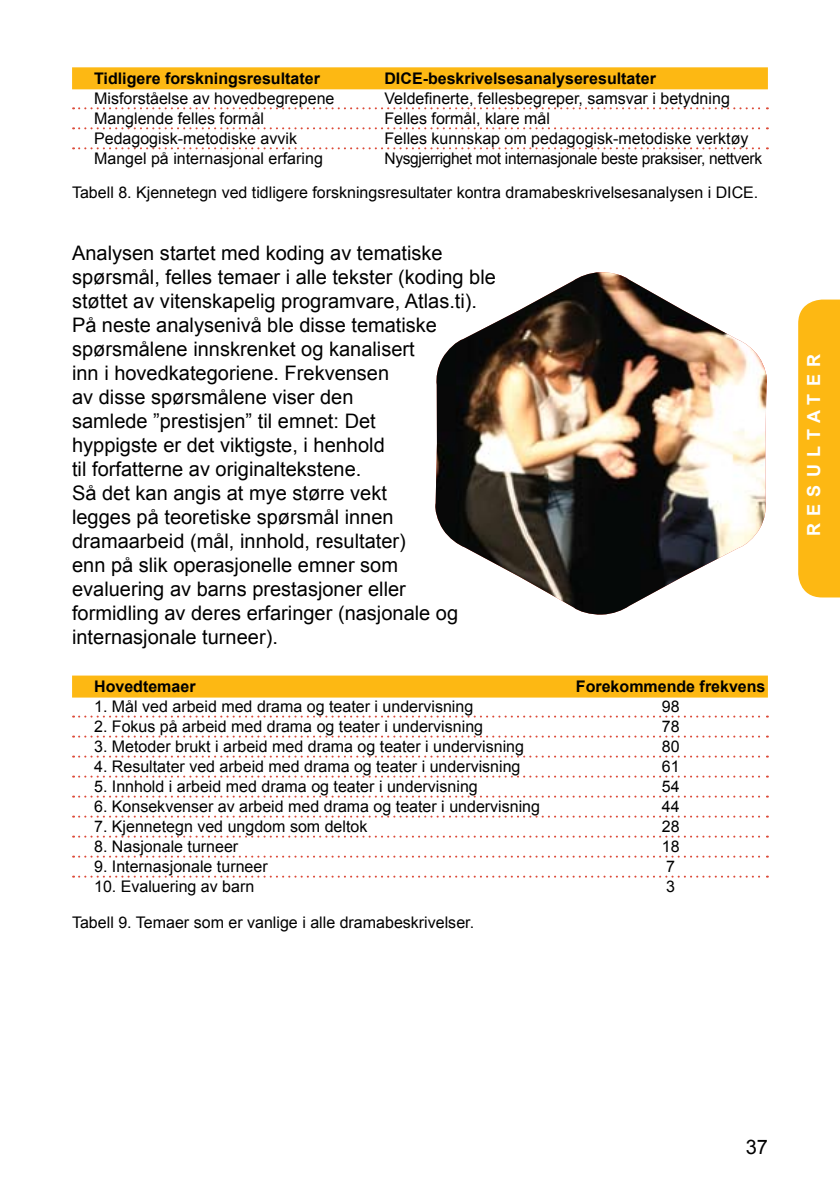
<style>
.page{position:relative;width:840px;height:1191px;background:#fff}
.page>*{position:absolute;margin:0;border:0;box-sizing:border-box;transform-origin:0 0}
.t1{font:20px/24px "Arial";color:#000}
.t2{font:700 18px "Arial";color:#fff}
.t3{font:16px "Arial";color:#000}
.t4{font:700 16px "Arial";color:#000}
.t5{font:16px "Arial";letter-spacing:-.02em;color:#000}
</style>
<div class="page">
<div style="left:798px;top:299px;width:41px;height:298px;background:#fdb813"></div>
<div style="left:72px;top:67px;width:695px;height:22px;background:#fdb813"></div>
<svg style="left:73px;top:107px;width:694px;height:2px"></svg>
<svg style="left:73px;top:127px;width:694px;height:2px"></svg>
<svg style="left:73px;top:147px;width:694px;height:2px"></svg>
<div style="left:72px;top:675px;width:695px;height:22px;background:#fdb813"></div>
<svg style="left:73px;top:715px;width:694px;height:2px"></svg>
<svg style="left:73px;top:735px;width:694px;height:2px"></svg>
<svg style="left:73px;top:755px;width:694px;height:2px"></svg>
<svg style="left:73px;top:775px;width:694px;height:2px"></svg>
<svg style="left:73px;top:795px;width:694px;height:2px"></svg>
<svg style="left:73px;top:815px;width:694px;height:2px"></svg>
<svg style="left:73px;top:835px;width:694px;height:2px"></svg>
<svg style="left:73px;top:855px;width:694px;height:2px"></svg>
<svg style="left:73px;top:875px;width:694px;height:2px"></svg>
<img style="left:435px;top:272px;width:332px;height:343px">
<p class="t4" style="left:94px;top:67px;width:227px">Tidligere forskningsresultater</p>
<p class="t4" style="left:384px;top:67px;width:273px">DICE-beskrivelsesanalyseresultater</p>
<p class="t3" style="left:94px;top:88px;width:242px">Misforståelse av hovedbegrepene</p>
<p class="t3" style="left:384px;top:88px;width:347px">Veldefinerte, fellesbegreper, samsvar i betydning</p>
<p class="t3" style="left:94px;top:108px;width:171px">Manglende felles formål</p>
<p class="t3" style="left:384px;top:108px;width:167px">Felles formål, klare mål</p>
<p class="t3" style="left:94px;top:128px;width:204px">Pedagogisk-metodiske avvik</p>
<p class="t3" style="left:384px;top:128px;width:365px">Felles kunnskap om pedagogisk-metodiske verktøy</p>
<p class="t3" style="left:94px;top:148px;width:230px">Mangel på internasjonal erfaring</p>
<p class="t5" style="left:384px;top:148px;width:379px">Nysgjerrighet mot internasjonale beste praksiser, nettverk</p>
<p class="t3" style="left:72px;top:181px;width:687px">Tabell 8. Kjennetegn ved tidligere forskningsresultater kontra dramabeskrivelsesanalysen i DICE.</p>
<p class="t1" style="left:72px;top:241px;width:425px">Analysen startet med koding av tematiske spørsmål, felles temaer i alle tekster (koding ble støttet av vitenskapelig programvare, Atlas.ti).<br>På neste analysenivå ble disse tematiske spørsmålene innskrenket og kanalisert<br>inn i hovedkategoriene. Frekvensen<br>av disse spørsmålene viser den<br>samlede ”prestisjen” til emnet: Det<br>hyppigste er det viktigste, i henhold<br>til forfatterne av originaltekstene.<br>Så det kan angis at mye større vekt<br>legges på teoretiske spørsmål innen dramaarbeid (mål, innhold, resultater)<br>enn på slik operasjonelle emner som<br>evaluering av barns prestasjoner eller formidling av deres erfaringer (nasjonale og internasjonale turneer).</p>
<p class="t4" style="left:94px;top:675px;width:103px">Hovedtemaer</p>
<p class="t4" style="left:575px;top:675px;width:191px">Forekommende frekvens</p>
<p class="t3" style="left:94px;top:696px;width:380px">1. Mål ved arbeid med drama og teater i undervisning</p>
<p class="t3" style="left:661px;top:696px;width:19px">98</p>
<p class="t3" style="left:94px;top:716px;width:390px">2. Fokus på arbeid med drama og teater i undervisning</p>
<p class="t3" style="left:661px;top:716px;width:19px">78</p>
<p class="t3" style="left:94px;top:736px;width:431px">3. Metoder brukt i arbeid med drama og teater i undervisning</p>
<p class="t3" style="left:661px;top:736px;width:19px">80</p>
<p class="t3" style="left:94px;top:756px;width:427px">4. Resultater ved arbeid med drama og teater i undervisning</p>
<p class="t3" style="left:661px;top:756px;width:19px">61</p>
<p class="t3" style="left:94px;top:776px;width:385px">5. Innhold i arbeid med drama og teater i undervisning</p>
<p class="t3" style="left:661px;top:776px;width:19px">54</p>
<p class="t3" style="left:94px;top:796px;width:447px">6. Konsekvenser av arbeid med drama og teater i undervisning</p>
<p class="t3" style="left:661px;top:796px;width:19px">44</p>
<p class="t3" style="left:94px;top:816px;width:275px">7. Kjennetegn ved ungdom som deltok</p>
<p class="t3" style="left:661px;top:816px;width:19px">28</p>
<p class="t3" style="left:94px;top:836px;width:146px">8. Nasjonale turneer</p>
<p class="t3" style="left:661px;top:836px;width:19px">18</p>
<p class="t3" style="left:94px;top:856px;width:175px">9. Internasjonale turneer</p>
<p class="t3" style="left:666px;top:856px;width:10px">7</p>
<p class="t3" style="left:94px;top:876px;width:162px">10. Evaluering av barn</p>
<p class="t3" style="left:666px;top:876px;width:10px">3</p>
<p class="t3" style="left:72px;top:911px;width:403px">Tabell 9. Temaer som er vanlige i alle dramabeskrivelser.</p>
<p class="t2" style="left:801px;top:536px;width:182px;rotate:-90deg">Resultater</p>
<p class="t1" style="left:745px;top:1135px;width:24px">37</p>
</div>
